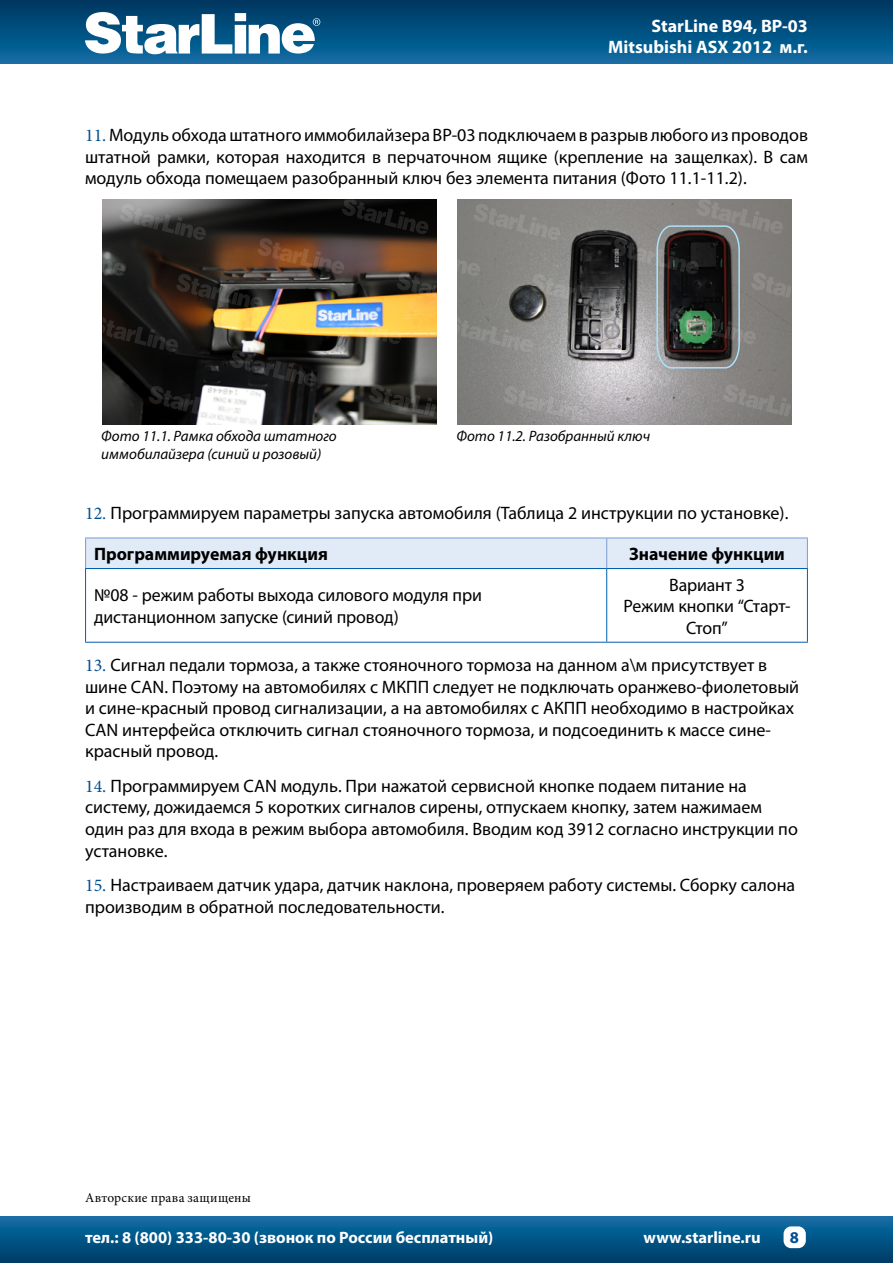
<style>
.page{position:relative;width:893px;height:1263px;background:#fff}
.page>*{position:absolute;margin:0;border:0;box-sizing:border-box;transform-origin:0 0}
.t1{font:18px/21.6px "Myriad Pro";color:#000}
.t2{font:700 18px/21.6px "Myriad Pro";color:#fff;text-align:right}
.t3{font:700 18px "Myriad Pro";color:#000}
.t4{font:700 16.5px "Myriad Pro";color:#fff}
.t5{font:700 16.5px "Myriad Pro";color:#004e92}
.t6{font:italic 15px/18px "Myriad Pro";color:#000}
.t7{font:13.5px "Minion Pro";letter-spacing:.015em;color:#000}
.s1{font-family:"Minion Pro";color:#004e92}
</style>
<div class="page">
<div style="left:0;top:0;width:893px;height:64px;background:linear-gradient(to bottom,#00365f,#0e6da5)"></div>
<div style="left:0;top:1216px;width:893px;height:47px;background:linear-gradient(to bottom,#106fa7,#003b66)"></div>
<svg style="left:85px;top:12px;width:235px;height:42px"></svg>
<div style="left:783px;top:1226px;width:23px;height:22px;background:#fff;border-radius:8px"></div>
<div style="left:86px;top:538px;width:721px;height:30px;background:#e1eaf7"></div>
<svg style="left:86px;top:569px;width:721px;height:73px"></svg>
<hr style="left:85px;top:568px;width:522px;height:1px;background:#005fae">
<hr style="left:607px;top:568px;width:201px;height:1px;background:#005fae">
<hr style="left:606px;top:569px;width:1px;height:73px;background:#005fae">
<hr style="left:85px;top:642px;width:522px;height:1px;background:#005fae">
<hr style="left:607px;top:642px;width:201px;height:1px;background:#005fae">
<hr style="left:85px;top:537px;width:522px;height:1px;background:#80a0d3">
<hr style="left:85px;top:538px;width:1px;height:30px;background:#80a0d3">
<hr style="left:607px;top:537px;width:201px;height:1px;background:#80a0d3">
<hr style="left:606px;top:538px;width:1px;height:30px;background:#80a0d3">
<hr style="left:807px;top:538px;width:1px;height:30px;background:#80a0d3">
<hr style="left:85px;top:569px;width:1px;height:73px;background:#005fae">
<hr style="left:807px;top:569px;width:1px;height:73px;background:#005fae">
<img style="left:103px;top:200px;width:333px;height:222px">
<svg style="left:457px;top:200px;width:334px;height:222px"></svg>
<p class="t2" style="left:608px;top:14px;width:201px">StarLine B94, BP-03<br>Mitsubishi ASX 2012 м.г.</p>
<p class="t1" style="left:85px;top:124px;width:724px;text-align:justify"><span class="s1">11.</span> Модуль обхода штатного иммобилайзера ВР-03 подключаем в разрыв любого из проводов штатной рамки, которая находится в перчаточном ящике (крепление на защелках). В сам модуль обхода помещаем разобранный ключ без элемента питания (Фото 11.1-11.2).</p>
<p class="t6" style="left:101px;top:426px;width:237px">Фото 11.1. Рамка обхода штатного иммобилайзера (синий и розовый)</p>
<p class="t6" style="left:456px;top:426px;width:195px">Фото 11.2. Разобранный ключ</p>
<p class="t1" style="left:85px;top:502px;width:705px"><span class="s1">12.</span> Программируем параметры запуска автомобиля (Таблица 2 инструкции по установке).</p>
<p class="t3" style="left:94px;top:542px;width:235px">Программируемая функция</p>
<p class="t3" style="left:629px;top:542px;width:157px">Значение функции</p>
<p class="t1" style="left:94px;top:584px;width:389px">№08 - режим работы выхода силового модуля при дистанционном запуске (синий провод)</p>
<p class="t1" style="left:624px;top:573px;width:168px;text-align:center">Вариант 3<br>Режим кнопки “Старт-<br>Стоп”</p>
<p class="t1" style="left:85px;top:654px;width:716px"><span class="s1">13.</span> Сигнал педали тормоза, а также стояночного тормоза на данном а\м присутствует в шине CAN. Поэтому на автомобилях с МКПП следует не подключать оранжево-фиолетовый и сине-красный провод сигнализации, а на автомобилях с АКПП необходимо в настройках CAN интерфейса отключить сигнал стояночного тормоза, и подсоединить к массе сине&shy;красный провод.</p>
<p class="t1" style="left:85px;top:775px;width:714px"><span class="s1">14.</span> Программируем CAN модуль. При нажатой сервисной кнопке подаем питание на систему, дожидаемся 5 коротких сигналов сирены, отпускаем кнопку, затем нажимаем один раз для входа в режим выбора автомобиля. Вводим код 3912 согласно инструкции по установке.</p>
<p class="t1" style="left:85px;top:874px;width:712px"><span class="s1">15.</span> Настраиваем датчик удара, датчик наклона, проверяем работу системы. Сборку салона производим в обратной последовательности.</p>
<p class="t7" style="left:85px;top:1188px;width:167px">Авторские права защищены</p>
<p class="t4" style="left:85px;top:1227px;width:410px">тел.: 8 (800) 333-80-30 (звонок по России бесплатный)</p>
<p class="t4" style="left:644px;top:1227px;width:119px">www.starline.ru</p>
<p class="t5" style="left:790px;top:1226px;width:11px">8</p>
</div>
